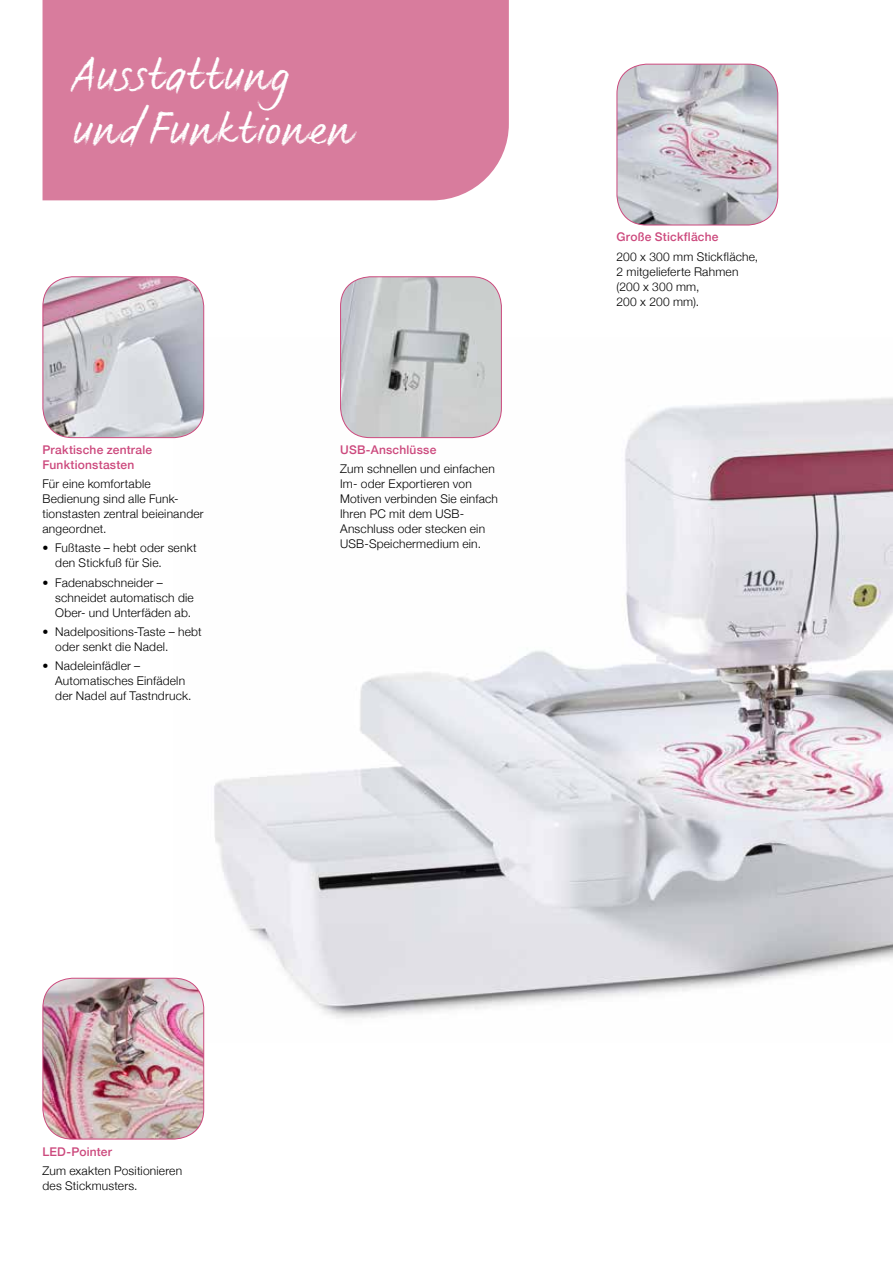
<style>
.page{position:relative;width:893px;height:1263px;background:#fff}
.page>*{position:absolute;margin:0;border:0;box-sizing:border-box;transform-origin:0 0}
.t1{font:45px/54px "FS Sammy";color:#fff}
.t2{font:300 12px/15px "Helvetica Neue";letter-spacing:.015em;color:#000}
.t3{font:500 12px/15px "Helvetica Neue";letter-spacing:.015em;color:#cc497d}
</style>
<div class="page">
<img style="left:174px;top:338px;width:719px;height:704px">
<img style="left:617px;top:64px;width:161px;height:161px">
<div style="left:617px;top:64px;width:161px;height:161px;border:1px solid #cc497d;border-radius:30px"></div>
<img style="left:43px;top:277px;width:161px;height:161px">
<div style="left:43px;top:276px;width:161px;height:162px;border:1px solid #cc497d;border-radius:30px"></div>
<img style="left:341px;top:277px;width:160px;height:161px">
<div style="left:340px;top:276px;width:162px;height:162px;border:1px solid #cc497d;border-radius:30px"></div>
<img style="left:43px;top:978px;width:161px;height:161px">
<div style="left:43px;top:978px;width:161px;height:161px;border:1px solid #cc497d;border-radius:30px"></div>
<div style="left:43px;top:0;width:466px;height:200px;background:#d87c9d"></div>
<h1 class="t1" style="left:72px;top:47px;width:281px">Ausstattung und Funktionen</h1>
<p class="t3" style="left:43px;top:441px;width:111px">Praktische zentrale<br>Funktionstasten</p>
<p class="t2" style="left:43px;top:476px;width:163px">Für eine komfortable<br>Bedienung sind alle Funk&shy;tionstasten zentral beieinander angeordnet.</p>
<p class="t2" style="left:55px;top:540px;width:143px;text-indent:-13px">• Fußtaste – hebt oder senkt den Stickfuß für Sie.</p>
<p class="t2" style="left:55px;top:574px;width:140px;text-indent:-13px">• Fadenabschneider – schneidet automatisch die<br>Ober- und Unterfäden ab.</p>
<p class="t2" style="left:55px;top:623px;width:148px;text-indent:-13px">• Nadelpositions-Taste – hebt oder senkt die Nadel.</p>
<p class="t2" style="left:55px;top:657px;width:138px;text-indent:-13px">• Nadeleinfädler –<br>Automatisches Einfädeln der Nadel auf Tastndruck.</p>
<p class="t3" style="left:340px;top:441px;width:98px">USB-Anschlüsse</p>
<p class="t2" style="left:340px;top:460px;width:159px">Zum schnellen und einfachen<br>Im- oder Exportieren von<br>Motiven verbinden Sie einfach<br>Ihren PC mit dem USB-<br>Anschluss oder stecken ein<br>USB-Speichermedium ein.</p>
<p class="t3" style="left:617px;top:229px;width:103px">Große Stickfläche</p>
<p class="t2" style="left:617px;top:248px;width:143px">200 x 300 mm Stickfläche,<br>2 mitgelieferte Rahmen (200 x 300 mm,<br>200 x 200 mm).</p>
<p class="t3" style="left:43px;top:1143px;width:71px">LED-Pointer</p>
<p class="t2" style="left:43px;top:1163px;width:141px">Zum exakten Positionieren des Stickmusters.</p>
</div>
